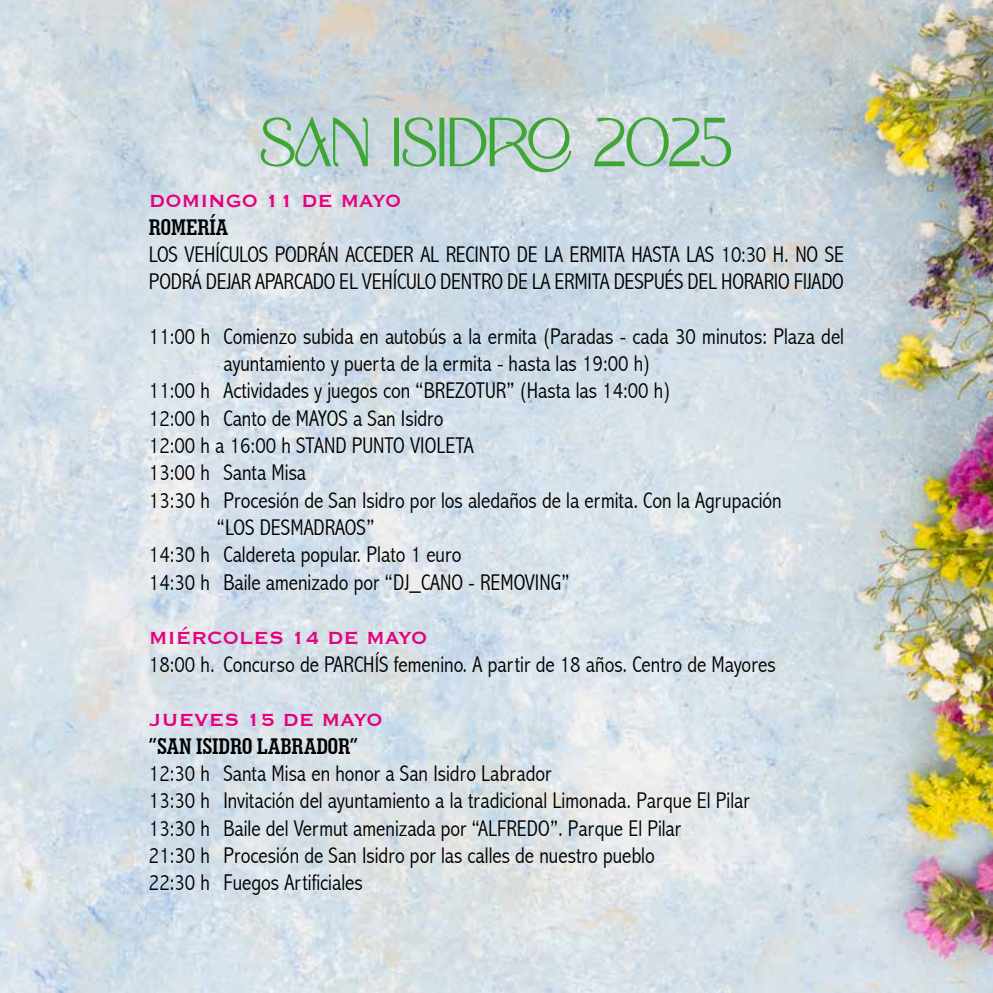
<style>
.page{position:relative;width:993px;height:993px;background:#fff}
.page>*{position:absolute;margin:0;border:0;box-sizing:border-box;transform-origin:0 0}
.t1{font:300 condensed 22.75px/27.3px "Abadi";color:#000}
.t2{font:700 22.75px "Copperplate Gothic BT";color:#e6007d}
.t3{font:700 condensed 22.75px "Geometric Slab 703 BT";color:#000}
</style>
<div class="page">
<img style="left:0;top:0;width:992px;height:992px">
<svg style="left:260px;top:0;width:473px;height:199px;background:#c1d1d2"></svg>
<p class="t2" style="left:149px;top:189px;width:254px">DOMINGO 11 DE MAYO</p>
<p class="t3" style="left:149px;top:212px;width:81px">ROMERÍA</p>
<p class="t1" style="left:149px;top:240px;width:696px">LOS VEHÍCULOS PODRÁN ACCEDER AL RECINTO DE LA ERMITA HASTA LAS 10:30 H. NO SE<br>PODRÁ DEJAR APARCADO EL VEHÍCULO DENTRO DE LA ERMITA DESPUÉS DEL HORARIO FIJADO</p>
<p class="t1" style="left:149px;top:322px;width:696px">11:00 h Comienzo subida en autobús a la ermita (Paradas - cada 30 minutos: Plaza del</p>
<p class="t1" style="left:223px;top:350px;width:428px">ayuntamiento y puerta de la ermita - hasta las 19:00 h)</p>
<p class="t1" style="left:149px;top:377px;width:523px">11:00 h Actividades y juegos con “BREZOTUR” (Hasta las 14:00 h)</p>
<p class="t1" style="left:149px;top:404px;width:296px">12:00 h Canto de MAYOS a San Isidro</p>
<p class="t1" style="left:149px;top:432px;width:326px">12:00 h a 16:00 h STAND PUNTO VIOLETA</p>
<p class="t1" style="left:149px;top:459px;width:159px">13:00 h Santa Misa</p>
<p class="t1" style="left:149px;top:486px;width:634px">13:30 h Procesión de San Isidro por los aledaños de la ermita. Con la Agrupación</p>
<p class="t1" style="left:217px;top:513px;width:159px">“LOS DESMADRAOS”</p>
<p class="t1" style="left:149px;top:541px;width:314px">14:30 h Caldereta popular. Plato 1 euro</p>
<p class="t1" style="left:149px;top:568px;width:422px">14:30 h Baile amenizado por “DJ_CANO - REMOVING”</p>
<p class="t2" style="left:149px;top:625px;width:280px">MIÉRCOLES 14 DE MAYO</p>
<p class="t1" style="left:149px;top:650px;width:628px">18:00 h. Concurso de PARCHÍS femenino. A partir de 18 años. Centro de Mayores</p>
<p class="t2" style="left:149px;top:707px;width:235px">JUEVES 15 DE MAYO</p>
<p class="t3" style="left:149px;top:731px;width:210px">“SAN ISIDRO LABRADOR”</p>
<p class="t1" style="left:149px;top:759px;width:602px">12:30 h Santa Misa en honor a San Isidro Labrador<br>13:30 h Invitación del ayuntamiento a la tradicional Limonada. Parque El Pilar 13:30 h Baile del Vermut amenizada por “ALFREDO”. Parque El Pilar<br>21:30 h Procesión de San Isidro por las calles de nuestro pueblo<br>22:30 h Fuegos Artificiales</p>
</div>
